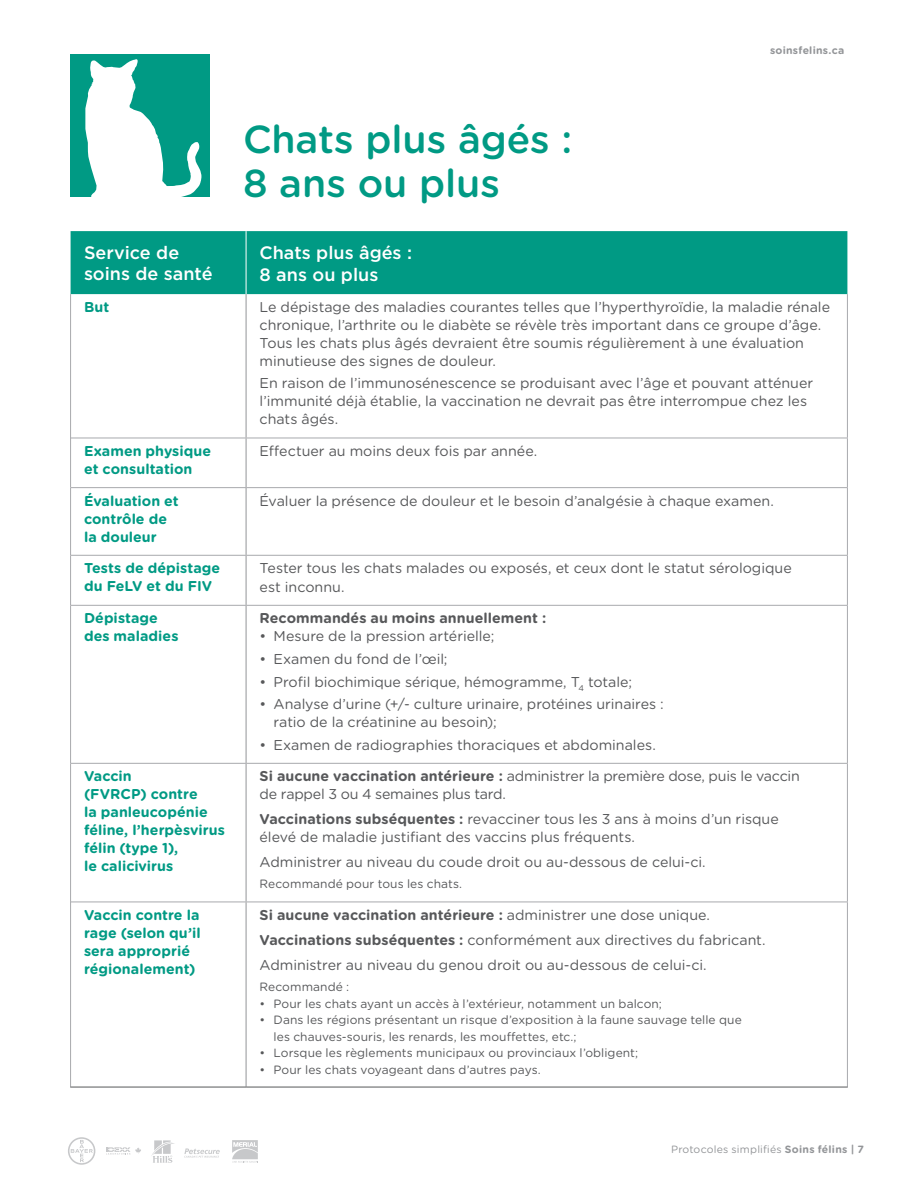
<style>
.page{position:relative;width:918px;height:1188px;background:#fff}
.page>*{position:absolute;margin:0;border:0;box-sizing:border-box;transform-origin:0 0}
.t1{font:500 39px/43.5px "Gotham Rounded";letter-spacing:-.005em;color:#009a84}
.t2{font:500 18px/21px "Gotham";color:#fff}
.t3{font:14.25px/18px "Gotham Rounded";letter-spacing:-.005em;color:#57585a}
.t4{font:700 14.25px/18px "Gotham Rounded";color:#009a84}
.t5{font:700 14.25px "Gotham Rounded";letter-spacing:.005em;color:#57585a}
.t6{font:12px/16.5px "Gotham Rounded";letter-spacing:.005em;color:#57585a}
.t7{font:10.5px "Gotham Rounded";letter-spacing:.02em;color:#939598}
.t8{font:700 10.5px "Gotham Rounded";letter-spacing:.025em;color:#939598}
.s1{font-weight:700}
</style>
<div class="page">
<svg style="left:68px;top:1137px;width:27px;height:28px"></svg>
<svg style="left:151px;top:1140px;width:23px;height:23px"></svg>
<svg style="left:106px;top:1147px;width:35px;height:8px"></svg>
<svg style="left:232px;top:1140px;width:26px;height:23px"></svg>
<svg style="left:184px;top:1148px;width:36px;height:10px"></svg>
<div style="left:71px;top:231px;width:776px;height:63px;background:#009a84"></div>
<hr style="left:246px;top:294px;width:1px;height:144px;background:#939598">
<hr style="left:246px;top:438px;width:1px;height:49px;background:#939598">
<hr style="left:246px;top:488px;width:1px;height:67px;background:#939598">
<hr style="left:246px;top:556px;width:1px;height:49px;background:#939598">
<hr style="left:246px;top:606px;width:1px;height:157px;background:#939598">
<hr style="left:246px;top:764px;width:1px;height:138px;background:#939598">
<hr style="left:246px;top:902px;width:1px;height:185px;background:#939598">
<hr style="left:246px;top:231px;width:1px;height:63px;background:#fff">
<hr style="left:70px;top:294px;width:1px;height:144px;background:#a8a9ad">
<hr style="left:70px;top:438px;width:1px;height:50px;background:#a8a9ad">
<hr style="left:70px;top:488px;width:1px;height:67px;background:#a8a9ad">
<hr style="left:70px;top:555px;width:1px;height:50px;background:#a8a9ad">
<hr style="left:70px;top:605px;width:1px;height:158px;background:#a8a9ad">
<hr style="left:70px;top:763px;width:1px;height:139px;background:#a8a9ad">
<hr style="left:70px;top:902px;width:1px;height:185px;background:#a8a9ad">
<hr style="left:847px;top:294px;width:1px;height:144px;background:#a8a9ad">
<hr style="left:71px;top:438px;width:175px;height:1px;background:#a8a9ad">
<hr style="left:246px;top:438px;width:602px;height:1px;background:#a8a9ad">
<hr style="left:847px;top:438px;width:1px;height:49px;background:#a8a9ad">
<hr style="left:71px;top:487px;width:175px;height:1px;background:#a8a9ad">
<hr style="left:246px;top:487px;width:602px;height:1px;background:#a8a9ad">
<hr style="left:847px;top:488px;width:1px;height:67px;background:#a8a9ad">
<hr style="left:71px;top:555px;width:175px;height:1px;background:#a8a9ad">
<hr style="left:246px;top:555px;width:602px;height:1px;background:#a8a9ad">
<hr style="left:847px;top:556px;width:1px;height:49px;background:#a8a9ad">
<hr style="left:71px;top:605px;width:175px;height:1px;background:#a8a9ad">
<hr style="left:246px;top:605px;width:602px;height:1px;background:#a8a9ad">
<hr style="left:847px;top:606px;width:1px;height:157px;background:#a8a9ad">
<hr style="left:71px;top:763px;width:175px;height:1px;background:#a8a9ad">
<hr style="left:246px;top:763px;width:602px;height:1px;background:#a8a9ad">
<hr style="left:847px;top:764px;width:1px;height:138px;background:#a8a9ad">
<hr style="left:71px;top:902px;width:175px;height:1px;background:#a8a9ad">
<hr style="left:246px;top:902px;width:602px;height:1px;background:#a8a9ad">
<hr style="left:847px;top:902px;width:1px;height:185px;background:#a8a9ad">
<hr style="left:70px;top:1087px;width:176px;height:1px;background:#57585a">
<hr style="left:246px;top:1087px;width:602px;height:1px;background:#57585a">
<div style="left:70px;top:54px;width:140px;height:143px;background:#009a84"></div>
<svg style="left:85px;top:59px;width:117px;height:138px"></svg>
<h1 class="t1" style="left:243px;top:116px;width:331px">Chats plus âgés :<br>8 ans ou plus</h1>
<p class="t8" style="left:770px;top:43px;width:76px">soinsfelins.ca</p>
<p class="t2" style="left:84px;top:242px;width:130px">Service de soins de santé</p>
<p class="t2" style="left:260px;top:242px;width:154px;line-height:21.6px">Chats plus âgés :<br>8 ans ou plus</p>
<p class="t4" style="left:84px;top:297px;width:27px">But</p>
<p class="t3" style="left:260px;top:297px;width:572px">Le dépistage des maladies courantes telles que l’hyperthyroïdie, la maladie rénale chronique, l’arthrite ou le diabète se révèle très important dans ce groupe d’âge.<br>Tous les chats plus âgés devraient être soumis régulièrement à une évaluation minutieuse des signes de douleur.</p>
<p class="t3" style="left:260px;top:374px;width:555px">En raison de l’immunosénescence se produisant avec l’âge et pouvant atténuer l’immunité déjà établie, la vaccination ne devrait pas être interrompue chez les chats âgés.</p>
<p class="t4" style="left:84px;top:441px;width:129px">Examen physique et consultation</p>
<p class="t3" style="left:260px;top:441px;width:279px">Effectuer au moins deux fois par année.</p>
<p class="t4" style="left:84px;top:491px;width:96px">Évaluation et contrôle de la douleur</p>
<p class="t3" style="left:260px;top:491px;width:516px">Évaluer la présence de douleur et le besoin d’analgésie à chaque examen.</p>
<p class="t4" style="left:84px;top:559px;width:138px">Tests de dépistage du FeLV et du FIV</p>
<p class="t3" style="left:260px;top:559px;width:534px">Tester tous les chats malades ou exposés, et ceux dont le statut sérologique est inconnu.</p>
<p class="t4" style="left:84px;top:609px;width:96px">Dépistage des maladies</p>
<p class="t5" style="left:260px;top:608px;width:288px">Recommandés au moins annuellement :</p>
<p class="t3" style="left:260px;top:627px;width:236px">• Mesure de la pression artérielle;</p>
<p class="t3" style="left:260px;top:649px;width:189px">• Examen du fond de l’œil;</p>
<p class="t3" style="left:260px;top:672px;width:374px">• Profil biochimique sérique, hémogramme, T<sub>4</sub> totale;</p>
<p class="t3" style="left:274px;top:695px;width:392px;text-indent:-14px">• Analyse d’urine (+/- culture urinaire, protéines urinaires : ratio de la créatinine au besoin);</p>
<p class="t3" style="left:260px;top:735px;width:398px">• Examen de radiographies thoraciques et abdominales.</p>
<p class="t4" style="left:84px;top:767px;width:142px">Vaccin<br>(FVRCP) contre<br>la panleucopénie féline, l’herpèsvirus félin (type 1),<br>le calicivirus</p>
<p class="t3" style="left:260px;top:767px;width:542px"><span class="s1">Si aucune vaccination antérieure :</span> administrer la première dose, puis le vaccin de rappel 3 ou 4 semaines plus tard.</p>
<p class="t3" style="left:260px;top:810px;width:521px"><span class="s1">Vaccinations subséquentes :</span> revacciner tous les 3 ans à moins d’un risque élevé de maladie justifiant des vaccins plus fréquents.</p>
<p class="t3" style="left:260px;top:853px;width:448px">Administrer au niveau du coude droit ou au-dessous de celui-ci.</p>
<p class="t6" style="left:260px;top:875px;width:204px">Recommandé pour tous les chats.</p>
<p class="t4" style="left:84px;top:905px;width:118px">Vaccin contre la rage (selon qu’il sera approprié régionalement)</p>
<p class="t3" style="left:260px;top:902px;width:508px;line-height:24.9px"><span class="s1">Si aucune vaccination antérieure :</span> administrer une dose unique.<br><span class="s1">Vaccinations subséquentes :</span> conformément aux directives du fabricant.<br>Administrer au niveau du genou droit ou au-dessous de celui-ci.</p>
<p class="t6" style="left:260px;top:978px;width:91px">Recommandé :</p>
<p class="t6" style="left:260px;top:995px;width:404px">• Pour les chats ayant un accès à l’extérieur, notamment un balcon;</p>
<p class="t6" style="left:274px;top:1011px;width:470px;text-indent:-14px">• Dans les régions présentant un risque d’exposition à la faune sauvage telle que les chauves-souris, les renards, les mouffettes, etc.;</p>
<p class="t6" style="left:260px;top:1044px;width:380px">• Lorsque les règlements municipaux ou provinciaux l’obligent;</p>
<p class="t6" style="left:260px;top:1061px;width:283px">• Pour les chats voyageant dans d’autres pays.</p>
<p class="t7" style="left:671px;top:1142px;width:194px">Protocoles simplifiés <span class="s1">Soins félins | 7</span></p>
</div>
